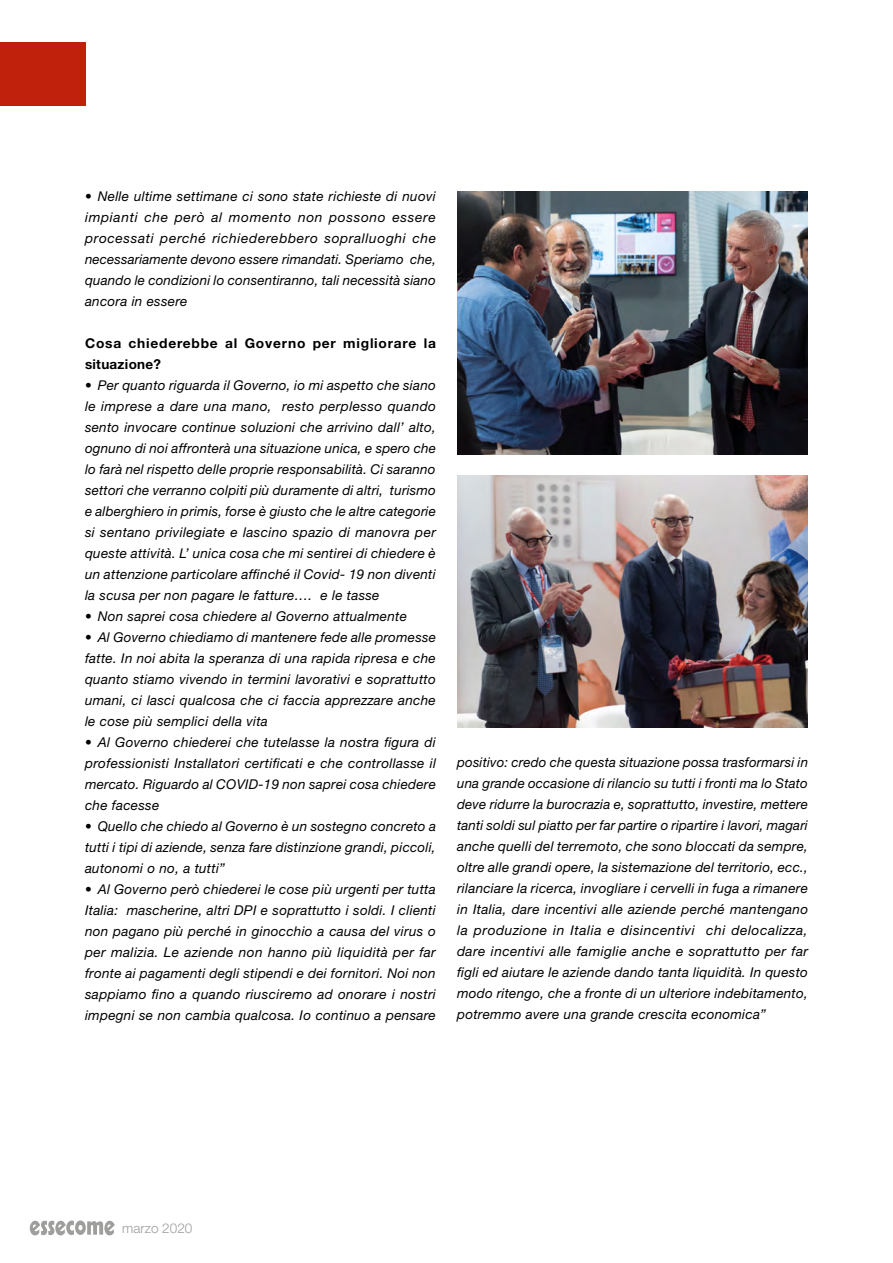
<style>
.page{position:relative;width:893px;height:1263px;background:#fff}
.page>*{position:absolute;margin:0;border:0;box-sizing:border-box;transform-origin:0 0}
.t1{font:italic 13.5px/21px "Helvetica Neue LT Std";letter-spacing:.02em;color:#000;text-align:justify}
.t2{font:700 13.5px/21px "Helvetica Neue LT Std";letter-spacing:.055em;color:#000}
.t3{font:300 13.5px "Helvetica Neue LT Std";color:#9d9d9c}
</style>
<div class="page">
<div style="left:0;top:43px;width:85px;height:63px;background:#c0210c"></div>
<img style="left:457px;top:191px;width:351px;height:263px">
<img style="left:457px;top:475px;width:351px;height:253px">
<svg style="left:30px;top:1220px;width:85px;height:16px"></svg>
<p class="t1" style="left:85px;top:185px;width:353px">• Nelle ultime settimane ci sono state richieste di nuovi impianti che però al momento non possono essere processati perché richiederebbero sopralluoghi che necessariamente devono essere rimandati. Speriamo che, quando le condizioni lo consentiranno, tali necessità siano ancora in essere</p>
<p class="t2" style="left:85px;top:332px;width:352px">Cosa chiederebbe al Governo per migliorare la situazione?</p>
<p class="t1" style="left:85px;top:374px;width:352px">• Per quanto riguarda il Governo, io mi aspetto che siano le imprese a dare una mano, resto perplesso quando sento invocare continue soluzioni che arrivino dall’ alto, ognuno di noi affronterà una situazione unica, e spero che lo farà nel rispetto delle proprie responsabilità. Ci saranno settori che verranno colpiti più duramente di altri, turismo e alberghiero in primis, forse è giusto che le altre categorie si sentano privilegiate e lascino spazio di manovra per queste attività. L’ unica cosa che mi sentirei di chiedere è un attenzione particolare affinché il Covid- 19 non diventi la scusa per non pagare le fatture…. e le tasse</p>
<p class="t1" style="left:85px;top:605px;width:323px">• Non saprei cosa chiedere al Governo attualmente</p>
<p class="t1" style="left:85px;top:626px;width:352px">• Al Governo chiediamo di mantenere fede alle promesse fatte. In noi abita la speranza di una rapida ripresa e che quanto stiamo vivendo in termini lavorativi e soprattutto umani, ci lasci qualcosa che ci faccia apprezzare anche le cose più semplici della vita</p>
<p class="t1" style="left:85px;top:731px;width:352px">• Al Governo chiederei che tutelasse la nostra figura di professionisti Installatori certificati e che controllasse il mercato. Riguardo al COVID-19 non saprei cosa chiedere che facesse</p>
<p class="t1" style="left:85px;top:815px;width:352px">• Quello che chiedo al Governo è un sostegno concreto a tutti i tipi di aziende, senza fare distinzione grandi, piccoli, autonomi o no, a tutti”</p>
<p class="t1" style="left:85px;top:878px;width:352px">• Al Governo però chiederei le cose più urgenti per tutta Italia: mascherine, altri DPI e soprattutto i soldi. I clienti non pagano più perché in ginocchio a causa del virus o per malizia. Le aziende non hanno più liquidità per far fronte ai pagamenti degli stipendi e dei fornitori. Noi non sappiamo fino a quando riusciremo ad onorare i nostri impegni se non cambia qualcosa. Io continuo a pensare</p>
<p class="t1" style="left:457px;top:751px;width:353px">positivo: credo che questa situazione possa trasformarsi in una grande occasione di rilancio su tutti i fronti ma lo Stato deve ridurre la burocrazia e, soprattutto, investire, mettere tanti soldi sul piatto per far partire o ripartire i lavori, magari anche quelli del terremoto, che sono bloccati da sempre, oltre alle grandi opere, la sistemazione del territorio, ecc., rilanciare la ricerca, invogliare i cervelli in fuga a rimanere in Italia, dare incentivi alle aziende perché mantengano la produzione in Italia e disincentivi chi delocalizza, dare incentivi alle famiglie anche e soprattutto per far figli ed aiutare le aziende dando tanta liquidità. In questo modo ritengo, che a fronte di un ulteriore indebitamento, potremmo avere una grande crescita economica”</p>
<p class="t3" style="left:122px;top:1220px;width:72px">marzo 2020</p>
</div>
